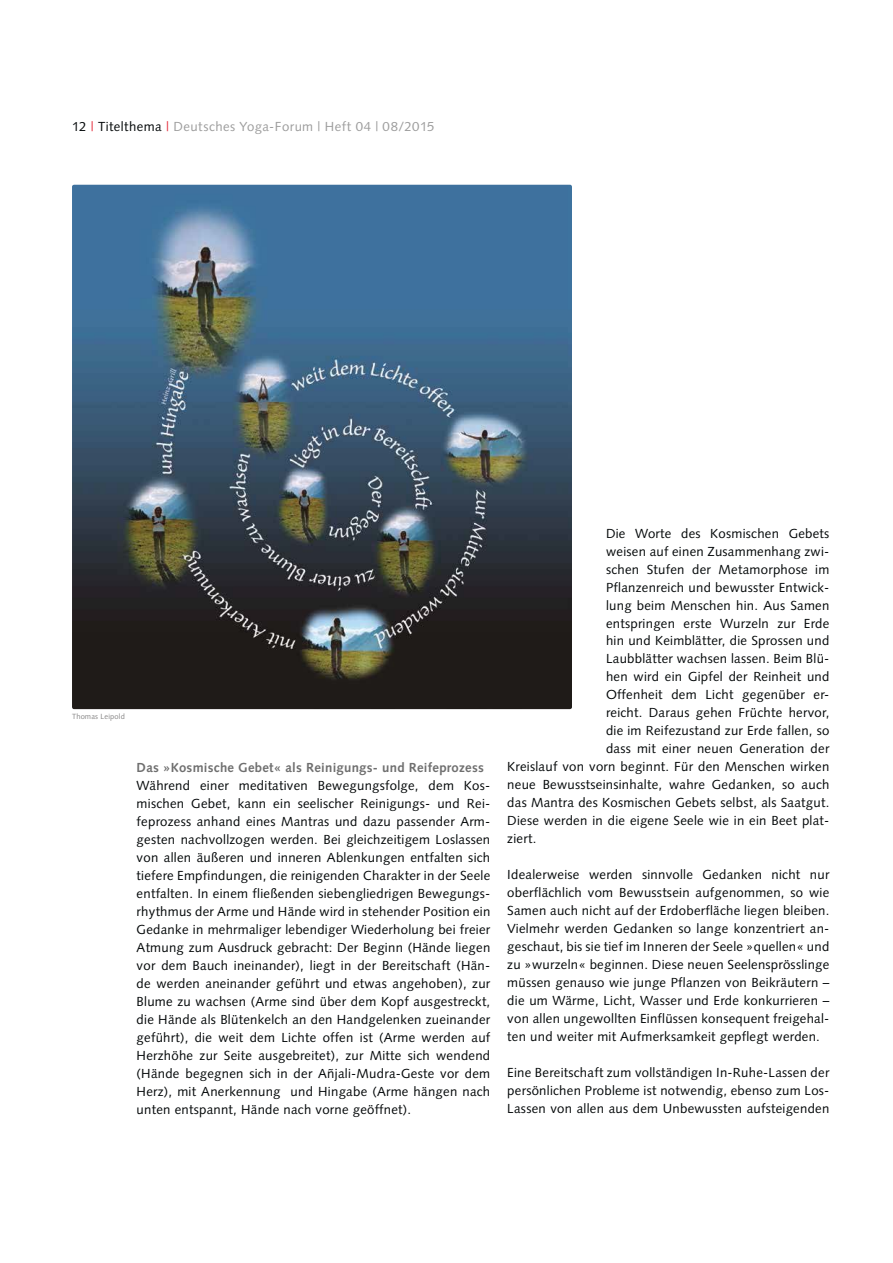
<style>
.page{position:relative;width:893px;height:1263px;background:#fff}
.page>*{position:absolute;margin:0;border:0;box-sizing:border-box;transform-origin:0 0}
.t1{font:13.2px/18px "Syntax BDYOT";letter-spacing:.02em;color:#040809;text-align:justify}
.t2{font:13.2px "Syntax BDYOT";letter-spacing:.035em;color:#9d9d9d}
.t3{font:700 13.2px "Syntax BDYOT";letter-spacing:.02em;color:#6f6f6f}
.t4{font:7.5px "Syntax BDY";letter-spacing:.02em;color:#878686}
.s1{color:#040809}
.s2{font-family:"Syntax BDY";color:#e53241}
.s3{font-family:"Syntax BDY";color:#040809}
</style>
<div class="page">
<img style="left:72px;top:185px;width:500px;height:524px;border-radius:2px">
<p class="t2" style="left:72px;top:122px;width:364px"><span class="s1">12</span> <span class="s2">|</span> <span class="s3">Titelthema</span> <span class="s2">|</span> Deutsches Yoga-Forum | Heft 04 | 08/2015</p>
<p class="t4" style="left:72px;top:713px;width:54px">Thomas Leipold</p>
<p class="t3" style="left:137px;top:762px;width:349px">Das »Kosmische Gebet« als Reinigungs- und Reifeprozess</p>
<p class="t1" style="left:137px;top:777px;width:355px">Während einer meditativen Bewegungsfolge, dem Kos&shy;mischen Gebet, kann ein seelischer Reinigungs- und Rei&shy;feprozess anhand eines Mantras und dazu passender Arm&shy;gesten nachvollzogen werden. Bei gleichzeitigem Loslassen von allen äußeren und inneren Ablenkungen entfalten sich tiefere Empfindungen, die reinigenden Charakter in der Seele entfalten. In einem fließenden siebengliedrigen Bewegungs&shy;rhythmus der Arme und Hände wird in stehender Position ein Gedanke in mehrmaliger lebendiger Wiederholung bei freier Atmung zum Ausdruck gebracht: Der Beginn (Hände liegen vor dem Bauch ineinander), liegt in der Bereitschaft (Hän&shy;de werden aneinander geführt und etwas angehoben), zur Blume zu wachsen (Arme sind über dem Kopf ausgestreckt, die Hände als Blütenkelch an den Handgelenken zueinander geführt), die weit dem Lichte offen ist (Arme werden auf Herzhöhe zur Seite ausgebreitet), zur Mitte sich wendend (Hände begegnen sich in der Añjali-Mudra-Geste vor dem Herz), mit Anerkennung und Hingabe (Arme hängen nach unten entspannt, Hände nach vorne geöffnet).</p>
<p class="t1" style="left:606px;top:525px;width:225px">Die Worte des Kosmischen Gebets</p>
<p class="t1" style="left:606px;top:543px;width:225px">weisen auf einen Zusammenhang zwi-</p>
<p class="t1" style="left:606px;top:561px;width:225px">schen Stufen der Metamorphose im</p>
<p class="t1" style="left:606px;top:579px;width:225px">Pflanzenreich und bewusster Entwick-</p>
<p class="t1" style="left:606px;top:597px;width:225px">lung beim Menschen hin. Aus Samen</p>
<p class="t1" style="left:606px;top:615px;width:225px">entspringen erste Wurzeln zur Erde</p>
<p class="t1" style="left:606px;top:633px;width:225px">hin und Keimblätter, die Sprossen und</p>
<p class="t1" style="left:606px;top:651px;width:225px">Laubblätter wachsen lassen. Beim Blü-</p>
<p class="t1" style="left:606px;top:669px;width:225px">hen wird ein Gipfel der Reinheit und</p>
<p class="t1" style="left:606px;top:687px;width:225px">Offenheit dem Licht gegenüber er-</p>
<p class="t1" style="left:606px;top:705px;width:225px">reicht. Daraus gehen Früchte hervor,</p>
<p class="t1" style="left:606px;top:723px;width:225px">die im Reifezustand zur Erde fallen, so</p>
<p class="t1" style="left:606px;top:741px;width:225px">dass mit einer neuen Generation der</p>
<p class="t1" style="left:507px;top:759px;width:323px">Kreislauf von vorn beginnt. Für den Menschen wirken</p>
<p class="t1" style="left:507px;top:777px;width:323px">neue Bewusstseinsinhalte, wahre Gedanken, so auch</p>
<p class="t1" style="left:507px;top:795px;width:323px">das Mantra des Kosmischen Gebets selbst, als Saatgut.</p>
<p class="t1" style="left:507px;top:813px;width:323px">Diese werden in die eigene Seele wie in ein Beet plat-</p>
<p class="t1" style="left:507px;top:831px;width:31px">ziert.</p>
<p class="t1" style="left:507px;top:867px;width:323px">Idealerweise werden sinnvolle Gedanken nicht nur oberflächlich vom Bewusstsein aufgenommen, so wie Samen auch nicht auf der Erdoberfläche liegen bleiben.<br>Vielmehr werden Gedanken so lange konzentriert an&shy;geschaut, bis sie tief im Inneren der Seele »quellen« und zu »wurzeln« beginnen. Diese neuen Seelensprösslinge müssen genauso wie junge Pflanzen von Beikräutern – die um Wärme, Licht, Wasser und Erde konkurrieren – von allen ungewollten Einflüssen konsequent freigehal&shy;ten und weiter mit Aufmerksamkeit gepflegt werden.</p>
<p class="t1" style="left:507px;top:1065px;width:323px">Eine Bereitschaft zum vollständigen In-Ruhe-Lassen der persönlichen Probleme ist notwendig, ebenso zum Los-Lassen von allen aus dem Unbewussten aufsteigenden</p>
</div>
